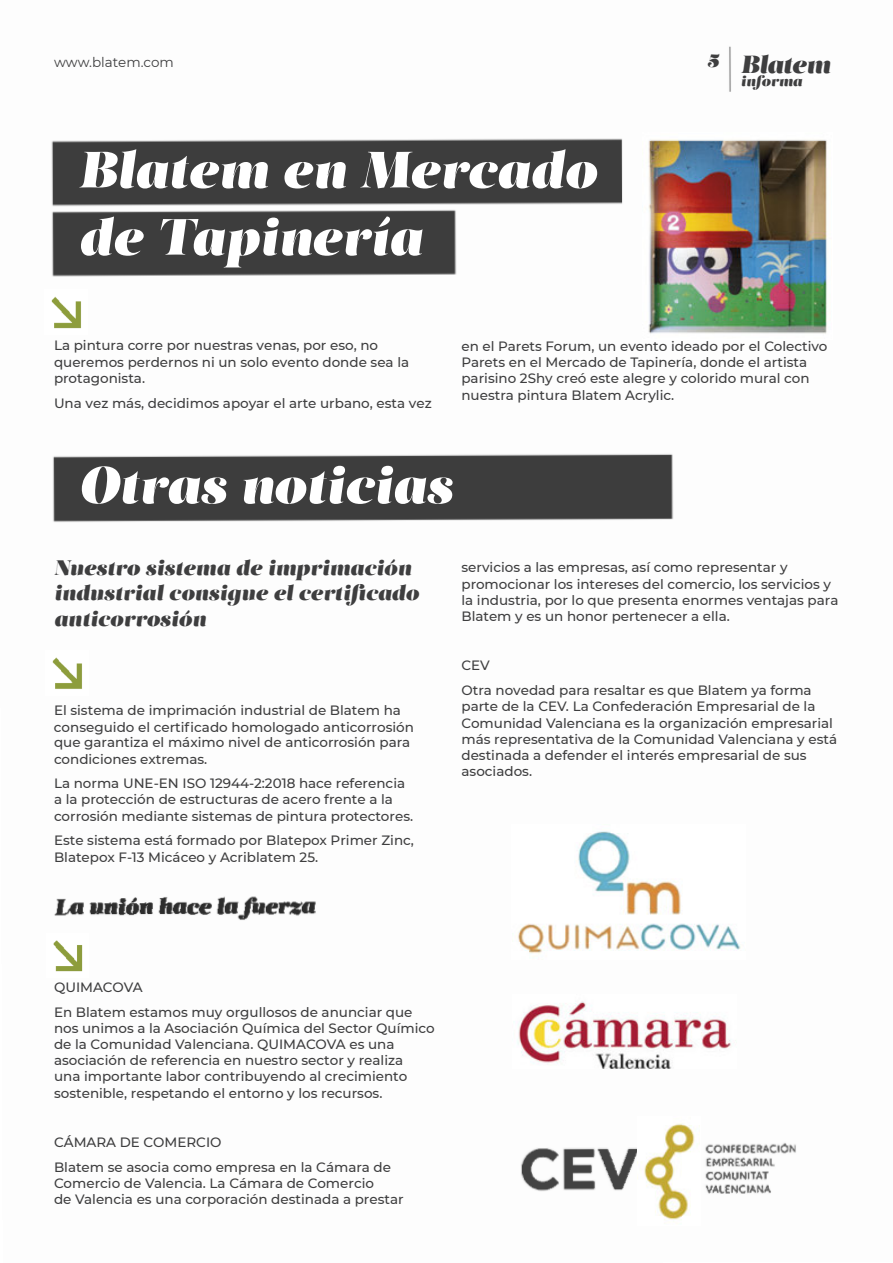
<style>
.page{position:relative;width:893px;height:1263px;background:#fff}
.page>*{position:absolute;margin:0;border:0;box-sizing:border-box;transform-origin:0 0}
.t1{font:51px/67.2px "Salome Italic 0 wt";color:#fff}
.t2{font:24.75px "Salome Italic 0 wt";letter-spacing:-.02em;color:#3e3e3f}
.t3{font:21px/25.2px "Salome Italic 0 wt";color:#3e3e3f}
.t4{font:14.4px "Salome Italic 0 wt";color:#3e3e3f}
.t5{font:500 13.5px/16.2px "Montserrat";color:#3e3e3f}
.t6{font:13.5px "Montserrat";color:#3e3e3f}
</style>
<div class="page">
<img style="left:51px;top:46px;width:745px;height:1148px">
<img style="left:643px;top:132px;width:184px;height:207px">
<img style="left:51px;top:289px;width:36px;height:45px">
<img style="left:51px;top:650px;width:37px;height:46px">
<img style="left:511px;top:825px;width:234px;height:134px">
<img style="left:51px;top:933px;width:38px;height:45px">
<img style="left:513px;top:994px;width:224px;height:75px">
<img style="left:637px;top:1116px;width:63px;height:104px">
<p class="t6" style="left:54px;top:53px;width:121px">www.blatem.com</p>
<h1 class="t1" style="left:78px;top:136px;width:520px">Blatem en Mercado de Tapinería</h1>
<h2 class="t2" style="left:707px;top:48px;width:125px"><sup>5</sup> Blatem</h2>
<p class="t4" style="left:741px;top:71px;width:63px">informa</p>
<p class="t5" style="left:54px;top:337px;width:357px">La pintura corre por nuestras venas, por eso, no queremos perdernos ni un solo evento donde sea la protagonista.</p>
<p class="t5" style="left:54px;top:394px;width:379px">Una vez más, decidimos apoyar el arte urbano, esta vez</p>
<p class="t5" style="left:461px;top:337px;width:368px">en el Parets Forum, un evento ideado por el Colectivo Parets en el Mercado de Tapinería, donde el artista parisino 2Shy creó este alegre y colorido mural con nuestra pintura Blatem Acrylic.</p>
<h1 class="t1" style="left:78px;top:451px;width:376px">Otras noticias</h1>
<h3 class="t3" style="left:54px;top:555px;width:367px">Nuestro sistema de imprimación industrial consigue el certificado anticorrosión</h3>
<p class="t5" style="left:54px;top:701px;width:348px">El sistema de imprimación industrial de Blatem ha</p>
<p class="t5" style="left:54px;top:734px;width:358px">que garantiza el máximo nivel de anticorrosión para condiciones extremas.</p>
<p class="t5" style="left:54px;top:775px;width:361px">La norma UNE-EN ISO 12944-2:2018 hace referencia a la protección de estructuras de acero frente a la corrosión mediante sistemas de pintura protectores.</p>
<p class="t5" style="left:54px;top:832px;width:361px">Este sistema está formado por Blatepox Primer Zinc,<br>Blatepox F-13 Micáceo y Acriblatem 25.</p>
<p class="t5" style="left:54px;top:718px;width:362px">conseguido el certificado homologado anticorrosión</p>
<p class="t5" style="left:461px;top:559px;width:378px">servicios a las empresas, así como representar y promocionar los intereses del comercio, los servicios y la industria, por lo que presenta enormes ventajas para Blatem y es un honor pertenecer a ella.</p>
<p class="t5" style="left:461px;top:653px;width:352px;line-height:24.8px">CEV<br>Otra novedad para resaltar es que Blatem ya forma</p>
<p class="t5" style="left:461px;top:698px;width:377px">parte de la CEV. La Confederación Empresarial de la Comunidad Valenciana es la organización empresarial más representativa de la Comunidad Valenciana y está destinada a defender el interés empresarial de sus asociados.</p>
<p class="t5" style="left:54px;top:974px;width:360px;line-height:24.8px">QUIMACOVA<br>En Blatem estamos muy orgullosos de anunciar que</p>
<p class="t5" style="left:54px;top:1019px;width:382px">nos unimos a la Asociación Química del Sector Químico de la Comunidad Valenciana. QUIMACOVA es una asociación de referencia en nuestro sector y realiza<br>una importante labor contribuyendo al crecimiento sostenible, respetando el entorno y los recursos.</p>
<p class="t5" style="left:54px;top:1129px;width:338px;line-height:24.8px">CÁMARA DE COMERCIO<br>Blatem se asocia como empresa en la Cámara de</p>
<p class="t5" style="left:54px;top:1174px;width:351px">Comercio de Valencia. La Cámara de Comercio<br>de Valencia es una corporación destinada a prestar</p>
</div>
